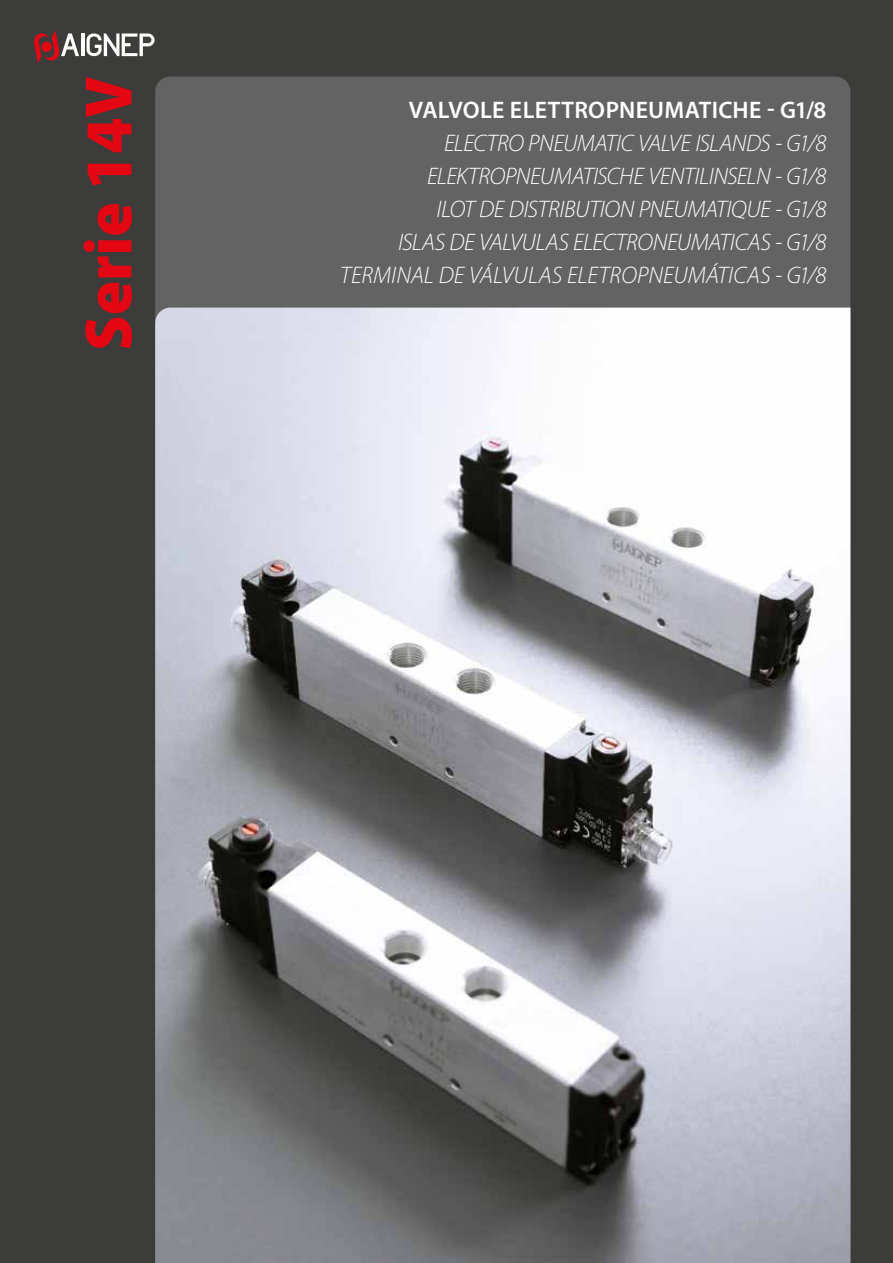
<style>
.page{position:relative;width:893px;height:1263px;background:#3c3c3b}
.page>*{position:absolute;margin:0;border:0;box-sizing:border-box;transform-origin:0 0}
.t1{font:900 semi-condensed 67.5px "Myriad Pro";color:#e30613}
.t2{font:italic 300 24px/33px "Myriad Pro";letter-spacing:-.015em;color:#fff;text-align:right}
.t3{font:600 24px "Myriad Pro";letter-spacing:.01em;color:#fff}
</style>
<div class="page">
<div style="left:155px;top:77px;width:695px;height:231px;background:#646363"></div>
<img style="left:155px;top:308px;width:695px;height:955px">
<svg style="left:34px;top:30px;width:121px;height:34px"></svg>
<h1 class="t1" style="left:71px;top:351px;width:276px;rotate:-90deg">Serie 14V</h1>
<p class="t3" style="left:409px;top:95px;width:419px">VALVOLE ELETTROPNEUMATICHE - G1/8</p>
<p class="t2" style="left:340px;top:127px;width:488px">ELECTRO PNEUMATIC VALVE ISLANDS - G1/8<br>ELEKTROPNEUMATISCHE VENTILINSELN - G1/8<br>ILOT DE DISTRIBUTION PNEUMATIQUE - G1/8<br>ISLAS DE VALVULAS ELECTRONEUMATICAS - G1/8<br>TERMINAL DE VÁLVULAS ELETROPNEUMÁTICAS - G1/8</p>
</div>
